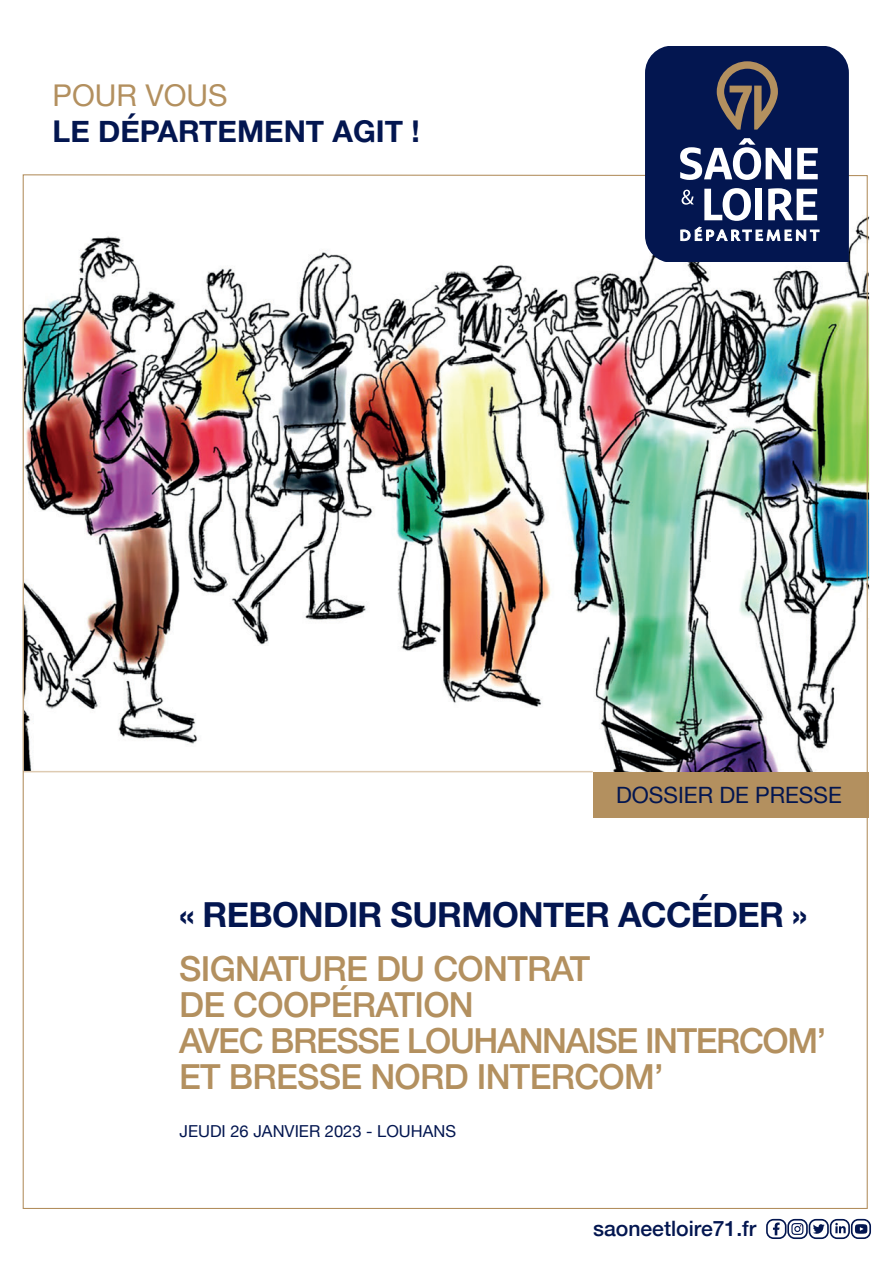
<style>
.page{position:relative;width:893px;height:1263px;background:#fff}
.page>*{position:absolute;margin:0;border:0;box-sizing:border-box;transform-origin:0 0}
.t1{font:500 34.5px/36px "Helvetica Neue";letter-spacing:-.02em;color:#b3905f}
.t2{font:700 34.5px "Helvetica Neue";letter-spacing:-.02em;color:#031650}
.t3{font:700 30px "Helvetica Neue";color:#031650}
.t4{font:30px "Helvetica Neue";color:#b3905f}
.t5{font:22.5px "Helvetica Neue";color:#031650}
.t6{font:500 21.15px "Helvetica Neue";color:#031650}
.t7{font:16.5px "Helvetica Neue";color:#031650}
</style>
<div class="page">
<svg style="left:855px;top:1224px;width:12px;height:10px"></svg>
<div style="left:851px;top:1219px;width:20px;height:20px;border:2px solid #031650;border-radius:7px"></div>
<div style="left:809px;top:1219px;width:20px;height:20px;border:2px solid #031650;border-radius:7px"></div>
<svg style="left:766px;top:1218px;width:59px;height:22px"></svg>
<svg style="left:835px;top:1223px;width:11px;height:10px"></svg>
<div style="left:830px;top:1219px;width:20px;height:20px;border:2px solid #031650;border-radius:7px"></div>
<img style="left:22px;top:174px;width:846px;height:1035px">
<svg style="left:645px;top:46px;width:204px;height:215px;background:#2a3866"></svg>
<p class="t4" style="left:53px;top:74px;width:177px">POUR VOUS</p>
<p class="t3" style="left:53px;top:108px;width:369px">LE DÉPARTEMENT AGIT !</p>
<p class="t5" style="left:616px;top:778px;width:227px">DOSSIER DE PRESSE</p>
<p class="t2" style="left:179px;top:887px;width:630px">« REBONDIR SURMONTER ACCÉDER »</p>
<p class="t1" style="left:179px;top:948px;width:649px">SIGNATURE DU CONTRAT<br>DE COOPÉRATION<br>AVEC BRESSE LOUHANNAISE INTERCOM’<br>ET BRESSE NORD INTERCOM’</p>
<p class="t7" style="left:179px;top:1119px;width:278px">JEUDI 26 JANVIER 2023 - LOUHANS</p>
<p class="t6" style="left:593px;top:1211px;width:165px">saoneetloire71.fr</p>
</div>
